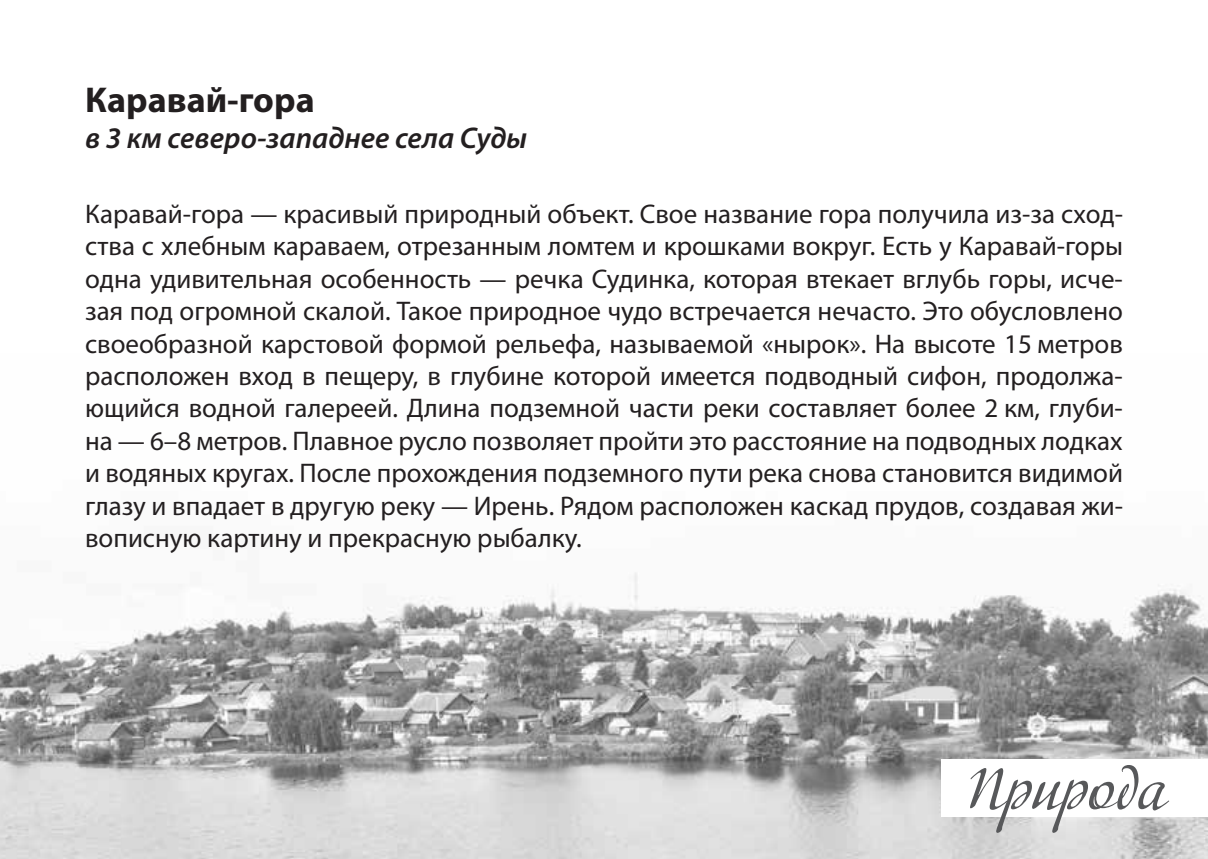
<style>
.page{position:relative;width:1208px;height:859px;background:#fff}
.page>*{position:absolute;margin:0;border:0;box-sizing:border-box;transform-origin:0 0}
.t1{font:60px "Adventure C";color:#57585a}
.t2{font:700 36px "Myriad Pro";color:#231f20}
.t3{font:italic 600 30px "Myriad Pro";color:#231f20}
.t4{font:27px/32.4px "Myriad Pro";color:#231f20;text-align:justify}
</style>
<div class="page">
<img style="left:0;top:572px;width:1208px;height:287px">
<div style="left:941px;top:759px;width:267px;height:58px;background:#fff"></div>
<h2 class="t2" style="left:85px;top:76px;width:231px">Каравай-гора</h2>
<p class="t3" style="left:85px;top:119px;width:444px">в 3 км северо-западнее села Суды</p>
<p class="t4" style="left:85px;top:197px;width:1039px">Каравай-гора — красивый природный объект. Свое название гора получила из-за сход&shy;ства с хлебным караваем, отрезанным ломтем и крошками вокруг. Есть у Каравай-горы одна удивительная особенность — речка Судинка, которая втекает вглубь горы, исче&shy;зая под огромной скалой. Такое природное чудо встречается нечасто. Это обусловлено своеобразной карстовой формой рельефа, называемой «нырок». На высоте 15 метров расположен вход в пещеру, в глубине которой имеется подводный сифон, продолжа&shy;ющийся водной галереей. Длина подземной части реки составляет более 2 км, глуби&shy;на — 6–8 метров. Плавное русло позволяет пройти это расстояние на подводных лодках и водяных кругах. После прохождения подземного пути река снова становится видимой глазу и впадает в другую реку — Ирень. Рядом расположен каскад прудов, создавая жи&shy;вописную картину и прекрасную рыбалку.</p>
<h1 class="t1" style="left:967px;top:753px;width:201px">Природа</h1>
</div>
